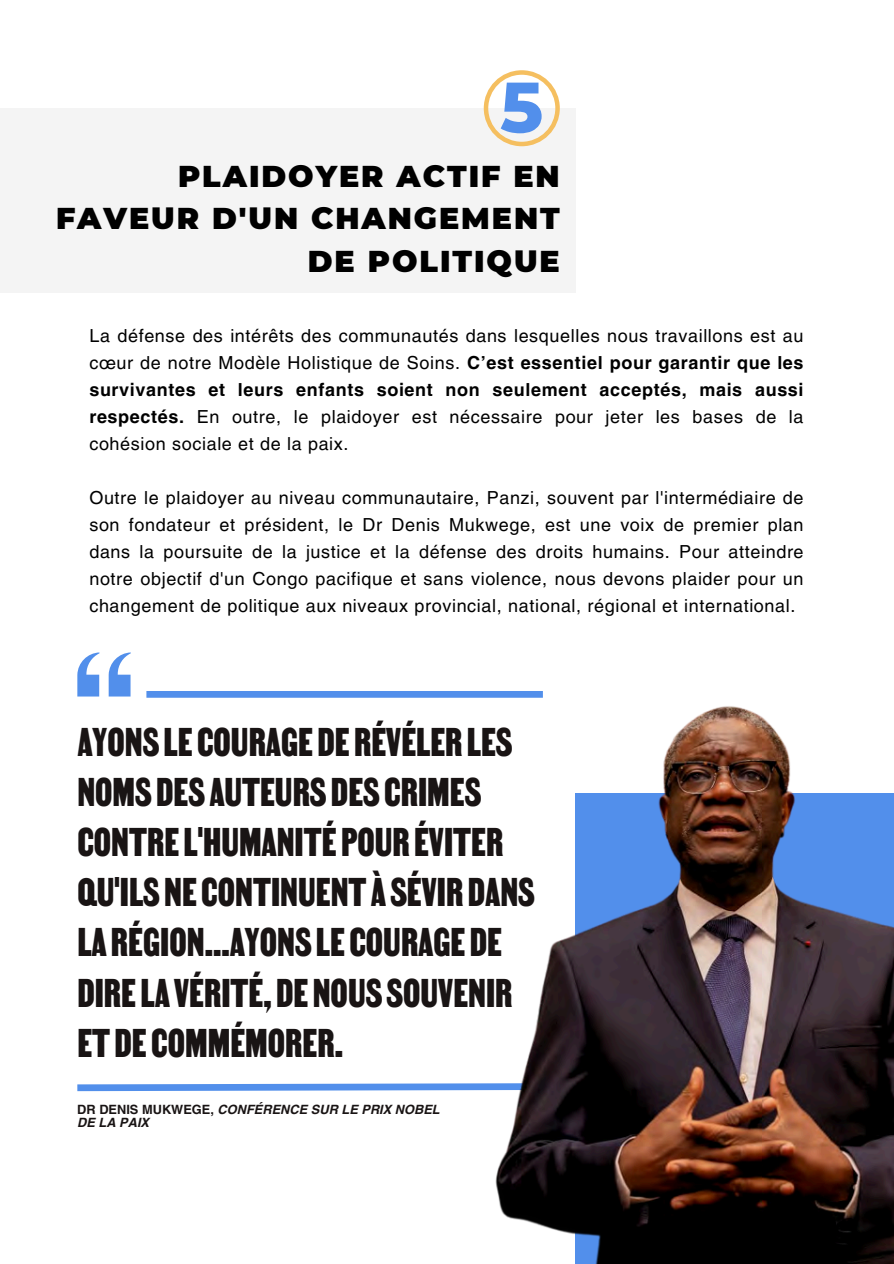
<style>
.page{position:relative;width:894px;height:1264px;background:#fff}
.page>*{position:absolute;margin:0;border:0;box-sizing:border-box;transform-origin:0 0}
.t1{font:800 70.95px "Montserrat";color:#528feb}
.t2{font:48.45px/50.1px "MARTIN";color:#191414}
.t3{font:900 30px/42.8px "Montserrat";letter-spacing:.065em;color:#000;text-align:right}
.t4{font:18px/27px "Helvetica LT Pro";letter-spacing:.035em;color:#000;text-align:justify}
.t5{font:italic 700 12.75px/12.8px "Helvetica LT Pro";color:#191414}
.s1{font-weight:700}
.s2{font-style:normal}
</style>
<div class="page">
<svg style="left:109px;top:652px;width:22px;height:44px"></svg>
<svg style="left:78px;top:652px;width:21px;height:44px"></svg>
<svg style="left:77px;top:1083px;width:411px;height:9px"></svg>
<div style="left:146px;top:691px;width:396px;height:6px;background:#528feb"></div>
<img style="left:488px;top:692px;width:405px;height:571px">
<div style="left:0;top:108px;width:575px;height:185px;background:#f4f4f4"></div>
<svg style="left:483px;top:70px;width:76px;height:76px"></svg>
<h3 class="t1" style="left:500px;top:64px;width:45px">5</h3>
<p class="t3" style="left:56px;top:154px;width:505px">PLAIDOYER ACTIF EN<br>FAVEUR D'UN CHANGEMENT<br>DE POLITIQUE</p>
<p class="t4" style="left:89px;top:324px;width:715px">La défense des intérêts des communautés dans lesquelles nous travaillons est au cœur de notre Modèle Holistique de Soins. <span class="s1">C’est essentiel pour garantir que les survivantes et leurs enfants soient non seulement acceptés, mais aussi respectés.</span> En outre, le plaidoyer est nécessaire pour jeter les bases de la cohésion sociale et de la paix.</p>
<p class="t4" style="left:89px;top:486px;width:715px">Outre le plaidoyer au niveau communautaire, Panzi, souvent par l'intermédiaire de son fondateur et président, le Dr Denis Mukwege, est une voix de premier plan dans la poursuite de la justice et la défense des droits humains. Pour atteindre notre objectif d'un Congo pacifique et sans violence, nous devons plaider pour un changement de politique aux niveaux provincial, national, régional et international.</p>
<h2 class="t2" style="left:77px;top:713px;width:459px">AYONS LE COURAGE DE RÉVÉLER LES<br>NOMS DES AUTEURS DES CRIMES<br>CONTRE L'HUMANITÉ POUR ÉVITER<br>QU'ILS NE CONTINUENT À SÉVIR DANS<br>LA RÉGION...AYONS LE COURAGE DE<br>DIRE LA VÉRITÉ, DE NOUS SOUVENIR<br>ET DE COMMÉMORER.</h2>
<h3 class="t5" style="left:77px;top:1104px;width:364px"><span class="s2">DR DENIS MUKWEGE,</span> CONFÉRENCE SUR LE PRIX NOBEL<br>DE LA PAIX</h3>
</div>
